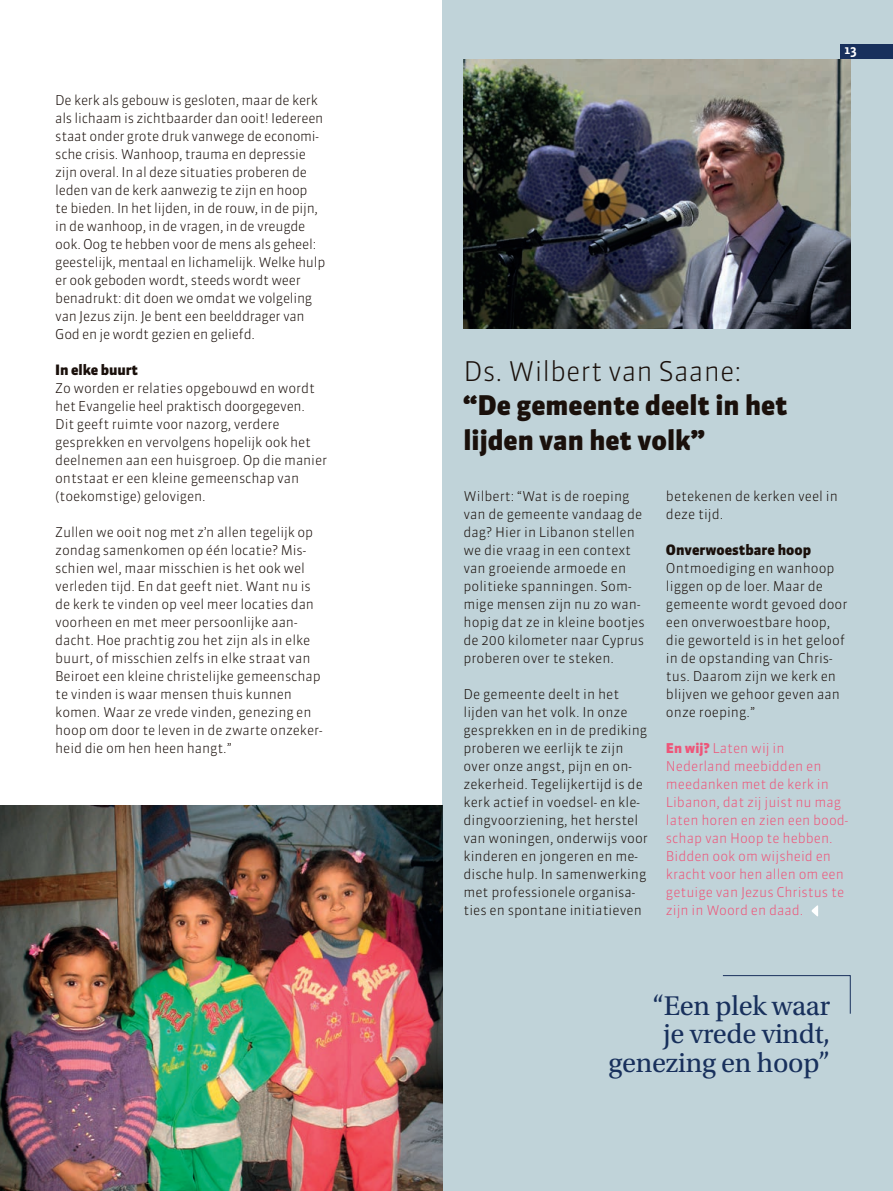
<style>
.page{position:relative;width:893px;height:1191px;background:#fff}
.page>*{position:absolute;margin:0;border:0;box-sizing:border-box;transform-origin:0 0}
.t1{font:28.5px/28.5px "Utopia Std";letter-spacing:-.01em;color:#18305c;text-align:right}
.t2{font:900 27px/34.5px "Sanuk OT";color:#1a100b}
.t3{font:300 27px "Sanuk OT";color:#1a100b}
.t4{font:700 14.85px "Nexus Sans";color:#fff}
.t5{font:900 14.25px "Sanuk OT";color:#1a100b}
.t6{font:300 13.5px/18px "Sanuk OT";letter-spacing:-.01em;color:#1a100b}
.t7{font:300 13.5px/18px "Sanuk OT";color:#ee5579}
.s1{font-weight:900}
</style>
<div class="page">
<div style="left:442px;top:0;width:451px;height:1191px;background:#c0d3d9"></div>
<img style="left:463px;top:60px;width:387px;height:269px">
<svg style="left:722px;top:975px;width:129px;height:39px"></svg>
<svg style="left:811px;top:905px;width:7px;height:11px"></svg>
<img style="left:0;top:805px;width:442px;height:386px">
<div style="left:841px;top:44px;width:52px;height:14px;background:#18305c"></div>
<p class="t6" style="left:55px;top:91px;width:272px">De kerk als gebouw is gesloten, maar de kerk als lichaam is zichtbaarder dan ooit! Iedereen staat onder grote druk vanwege de economi&shy;sche crisis. Wanhoop, trauma en depressie zijn overal. In al deze situaties proberen de leden van de kerk aanwezig te zijn en hoop<br>te bieden. In het lijden, in de rouw, in de pijn, in de wanhoop, in de vragen, in de vreugde ook. Oog te hebben voor de mens als geheel: geestelijk, mentaal en lichamelijk. Welke hulp er ook geboden wordt, steeds wordt weer benadrukt: dit doen we omdat we volgeling van Jezus zijn. Je bent een beelddrager van God en je wordt gezien en geliefd.</p>
<p class="t5" style="left:55px;top:361px;width:84px">In elke buurt</p>
<p class="t6" style="left:55px;top:379px;width:273px">Zo worden er relaties opgebouwd en wordt het Evangelie heel praktisch doorgegeven.<br>Dit geeft ruimte voor nazorg, verdere gesprekken en vervolgens hopelijk ook het deelnemen aan een huisgroep. Op die manier ontstaat er een kleine gemeenschap van (toekomstige) gelovigen.</p>
<p class="t6" style="left:55px;top:523px;width:269px">Zullen we ooit nog met z’n allen tegelijk op zondag samenkomen op één locatie? Mis&shy;schien wel, maar misschien is het ook wel verleden tijd. En dat geeft niet. Want nu is de kerk te vinden op veel meer locaties dan voorheen en met meer persoonlijke aan&shy;dacht. Hoe prachtig zou het zijn als in elke buurt, of misschien zelfs in elke straat van Beiroet een kleine christelijke gemeenschap te vinden is waar mensen thuis kunnen komen. Waar ze vrede vinden, genezing en hoop om door te leven in de zwarte onzeker&shy;heid die om hen heen hangt.”</p>
<p class="t4" style="left:845px;top:40px;width:13px">13</p>
<h2 class="t3" style="left:463px;top:354px;width:279px">Ds. Wilbert van Saane:</h2>
<h2 class="t2" style="left:463px;top:388px;width:326px">“De gemeente deelt in het lijden van het volk”</h2>
<p class="t6" style="left:463px;top:487px;width:183px">Wilbert: “Wat is de roeping van de gemeente vandaag de dag? Hier in Libanon stellen we die vraag in een context van groeiende armoede en politieke spanningen. Som&shy;mige mensen zijn nu zo wan&shy;hopig dat ze in kleine bootjes de 200 kilometer naar Cyprus proberen over te steken.</p>
<p class="t6" style="left:463px;top:685px;width:186px">De gemeente deelt in het lijden van het volk. In onze gesprekken en in de prediking proberen we eerlijk te zijn over onze angst, pijn en on&shy;zekerheid. Tegelijkertijd is de kerk actief in voedsel- en kle&shy;dingvoorziening, het herstel van woningen, onderwijs voor kinderen en jongeren en me&shy;dische hulp. In samenwerking met professionele organisa&shy;ties en spontane initiatieven</p>
<p class="t6" style="left:666px;top:487px;width:173px">betekenen de kerken veel in deze tijd.</p>
<p class="t5" style="left:666px;top:541px;width:147px">Onverwoestbare hoop</p>
<p class="t6" style="left:666px;top:559px;width:183px">Ontmoediging en wanhoop liggen op de loer. Maar de gemeente wordt gevoed door een onverwoestbare hoop, die geworteld is in het geloof in de opstanding van Chris&shy;tus. Daarom zijn we kerk en blijven we gehoor geven aan onze roeping.”</p>
<p class="t7" style="left:666px;top:739px;width:184px"><span class="s1">En wij?</span> Laten wij in<br>Nederland meebidden en meedanken met de kerk in<br>Libanon, dat zij juist nu mag laten horen en zien een bood&shy;schap van Hoop te hebben.<br>Bidden ook om wijsheid en kracht voor hen allen om een getuige van Jezus Christus te zijn in Woord en daad.</p>
<h1 class="t1" style="left:608px;top:992px;width:223px">“Een plek waar<br>je vrede vindt, genezing en hoop”</h1>
</div>
